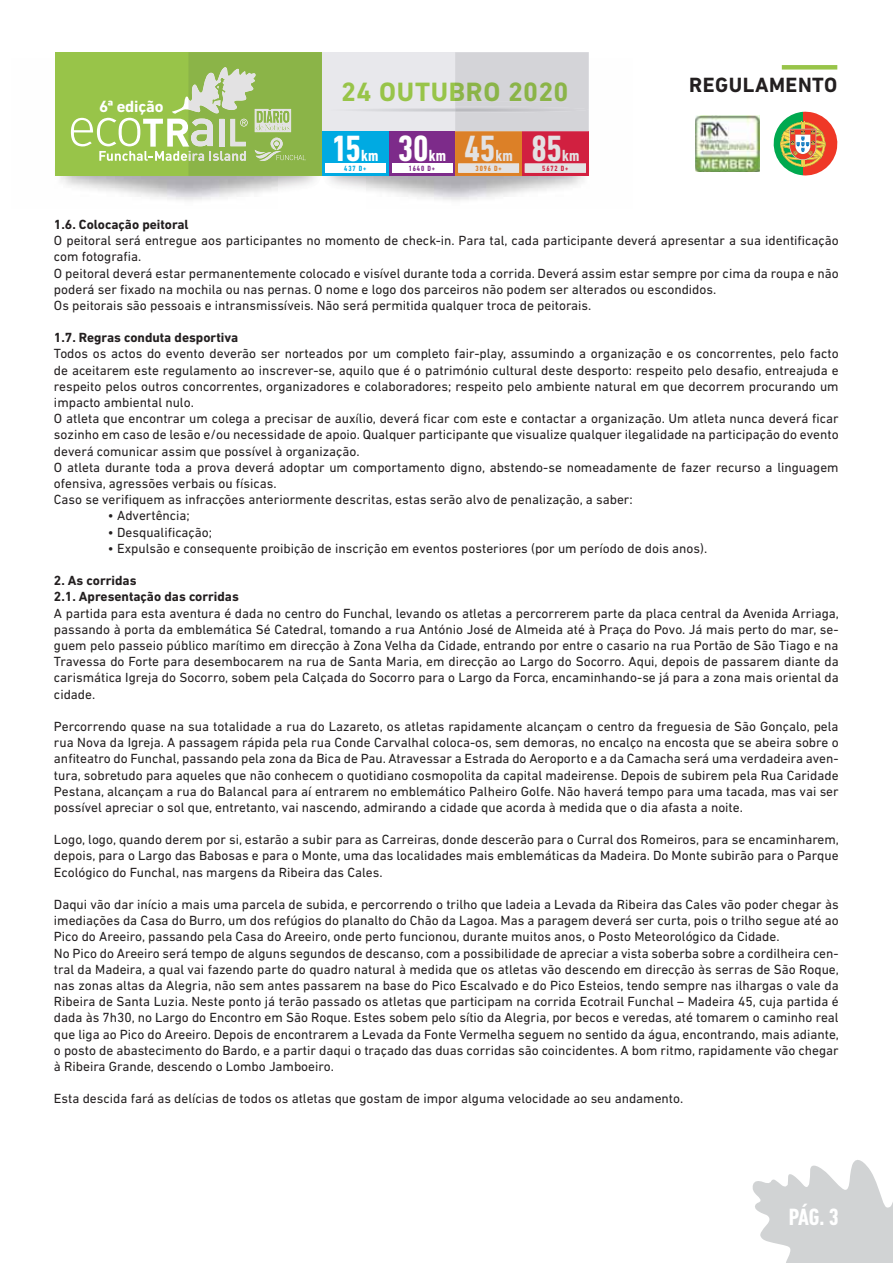
<style>
.page{position:relative;width:893px;height:1263px;background:#fff}
.page>*{position:absolute;margin:0;border:0;box-sizing:border-box;transform-origin:0 0}
.t1{font:700 condensed 37.2px "DIN Next LT Pro";color:#fff}
.t2{font:700 condensed 37.2px "DIN Next LT Pro";color:#e3e2e3}
.t3{font:700 27px "DIN Next LT Pro";letter-spacing:.02em;color:#8bb448}
.t4{font:700 condensed 24px "DIN Next LT Pro";color:#fff}
.t5{font:700 21px "DIN Next LT Pro";letter-spacing:.025em;color:#231f20}
.t6{font:700 16.5px "DIN Next LT Pro";letter-spacing:-.01em;color:#fff}
.t7{font:700 condensed 16.5px "DIN Next LT Pro";color:#fff}
.t8{font:700 condensed 16.5px "DIN Next LT Pro";color:#e3e2e3}
.t9{font:13.5px/16.2px "DIN Next LT Pro";color:#231f20}
.t10{font:700 13.5px/16.2px "DIN Next LT Pro";color:#231f20}
.t11{font:700 condensed 7.65px "DIN Next LT Pro";color:#7d2b8a}
.t12{font:700 condensed 7.65px "DIN Next LT Pro";color:#d12040}
.t13{font:700 condensed 7.65px "DIN Next LT Pro";color:#dc8027}
.t14{font:700 condensed 7.65px "DIN Next LT Pro";color:#00aae2}
.s1{color:#98c449}
</style>
<div class="page">
<div style="left:782px;top:65px;width:55px;height:5px;background:#98c449"></div>
<svg style="left:773px;top:112px;width:65px;height:64px"></svg>
<img style="left:365px;top:58px;width:224px;height:143px">
<div style="left:55px;top:52px;width:267px;height:124px;background:#98c449"></div>
<svg style="left:71px;top:52px;width:517px;height:124px"></svg>
<div style="left:465px;top:135px;width:29px;height:26px;background:#dc8027"></div>
<div style="left:496px;top:150px;width:16px;height:11px;background:#dc8027"></div>
<div style="left:476px;top:165px;width:25px;height:6px;background:#e3e2e3"></div>
<div style="left:455px;top:82px;width:112px;height:19px;background:#d4d4d8"></div>
<img style="left:695px;top:116px;width:64px;height:56px">
<svg style="left:752px;top:1160px;width:141px;height:103px"></svg>
<p class="t6" style="left:99px;top:101px;width:66px">6ª edição</p>
<h2 class="t3" style="left:341px;top:82px;width:229px"><span class="s1">24 OUTU</span>BRO 2020</h2>
<h1 class="t2" style="left:531px;top:126px;width:32px">85</h1>
<h1 class="t1" style="left:398px;top:126px;width:32px">30</h1>
<h1 class="t2" style="left:464px;top:126px;width:32px">45</h1>
<h1 class="t1" style="left:332px;top:126px;width:30px">15</h1>
<p class="t8" style="left:496px;top:145px;width:19px">km</p>
<p class="t13" style="left:475px;top:164px;width:28px">3096 D+</p>
<p class="t7" style="left:361px;top:145px;width:19px">km</p>
<p class="t14" style="left:344px;top:164px;width:24px">437 D+</p>
<p class="t7" style="left:429px;top:145px;width:19px">km</p>
<p class="t11" style="left:409px;top:164px;width:28px">1640 D+</p>
<p class="t8" style="left:562px;top:145px;width:19px">km</p>
<p class="t12" style="left:542px;top:164px;width:28px">5672 D+</p>
<h3 class="t5" style="left:689px;top:77px;width:150px">REGULAMENTO</h3>
<p class="t10" style="left:54px;top:217px;width:136px">1.6. Colocação peitoral</p>
<p class="t9" style="left:54px;top:233px;width:786px">O peitoral será entregue aos participantes no momento de check-in. Para tal, cada participante deverá apresentar a sua identificação com fotografia.<br>O peitoral deverá estar permanentemente colocado e visível durante toda a corrida. Deverá assim estar sempre por cima da roupa e não poderá ser fixado na mochila ou nas pernas. O nome e logo dos parceiros não podem ser alterados ou escondidos.<br>Os peitorais são pessoais e intransmissíveis. Não será permitida qualquer troca de peitorais.</p>
<p class="t10" style="left:54px;top:331px;width:186px">1.7. Regras conduta desportiva</p>
<p class="t9" style="left:54px;top:347px;width:786px">Todos os actos do evento deverão ser norteados por um completo fair-play, assumindo a organização e os concorrentes, pelo facto de aceitarem este regulamento ao inscrever-se, aquilo que é o património cultural deste desporto: respeito pelo desafio, entreajuda e respeito pelos outros concorrentes, organizadores e colaboradores; respeito pelo ambiente natural em que decorrem procurando um impacto ambiental nulo.<br>O atleta que encontrar um colega a precisar de auxílio, deverá ficar com este e contactar a organização. Um atleta nunca deverá ficar sozinho em caso de lesão e/ou necessidade de apoio. Qualquer participante que visualize qualquer ilegalidade na participação do evento deverá comunicar assim que possível à organização.<br>O atleta durante toda a prova deverá adoptar um comportamento digno, abstendo-se nomeadamente de fazer recurso a linguagem ofensiva, agressões verbais ou físicas.<br>Caso se verifiquem as infracções anteriormente descritas, estas serão alvo de penalização, a saber:</p>
<p class="t9" style="left:108px;top:509px;width:83px">• Advertência;</p>
<p class="t9" style="left:108px;top:525px;width:106px">• Desqualificação;</p>
<p class="t9" style="left:108px;top:541px;width:601px">• Expulsão e consequente proibição de inscrição em eventos posteriores (por um período de dois anos).</p>
<p class="t10" style="left:54px;top:573px;width:186px">2. As corridas<br>2.1. Apresentação das corridas</p>
<p class="t9" style="left:54px;top:606px;width:786px;text-align:justify">A partida para esta aventura é dada no centro do Funchal, levando os atletas a percorrerem parte da placa central da Avenida Arriaga, passando à porta da emblemática Sé Catedral, tomando a rua António José de Almeida até à Praça do Povo. Já mais perto do mar, se&shy;guem pelo passeio público marítimo em direcção à Zona Velha da Cidade, entrando por entre o casario na rua Portão de São Tiago e na Travessa do Forte para desembocarem na rua de Santa Maria, em direcção ao Largo do Socorro. Aqui, depois de passarem diante da carismática Igreja do Socorro, sobem pela Calçada do Socorro para o Largo da Forca, encaminhando-se já para a zona mais oriental da cidade.</p>
<p class="t9" style="left:54px;top:719px;width:786px;text-align:justify">Percorrendo quase na sua totalidade a rua do Lazareto, os atletas rapidamente alcançam o centro da freguesia de São Gonçalo, pela rua Nova da Igreja. A passagem rápida pela rua Conde Carvalhal coloca-os, sem demoras, no encalço na encosta que se abeira sobre o anfiteatro do Funchal, passando pela zona da Bica de Pau. Atravessar a Estrada do Aeroporto e a da Camacha será uma verdadeira aven&shy;tura, sobretudo para aqueles que não conhecem o quotidiano cosmopolita da capital madeirense. Depois de subirem pela Rua Caridade Pestana, alcançam a rua do Balancal para aí entrarem no emblemático Palheiro Golfe. Não haverá tempo para uma tacada, mas vai ser possível apreciar o sol que, entretanto, vai nascendo, admirando a cidade que acorda à medida que o dia afasta a noite.</p>
<p class="t9" style="left:54px;top:833px;width:786px;text-align:justify">Logo, logo, quando derem por si, estarão a subir para as Carreiras, donde descerão para o Curral dos Romeiros, para se encaminharem, depois, para o Largo das Babosas e para o Monte, uma das localidades mais emblemáticas da Madeira. Do Monte subirão para o Parque Ecológico do Funchal, nas margens da Ribeira das Cales.</p>
<p class="t9" style="left:54px;top:897px;width:786px">Daqui vão dar início a mais uma parcela de subida, e percorrendo o trilho que ladeia a Levada da Ribeira das Cales vão poder chegar às imediações da Casa do Burro, um dos refúgios do planalto do Chão da Lagoa. Mas a paragem deverá ser curta, pois o trilho segue até ao Pico do Areeiro, passando pela Casa do Areeiro, onde perto funcionou, durante muitos anos, o Posto Meteorológico da Cidade.<br>No Pico do Areeiro será tempo de alguns segundos de descanso, com a possibilidade de apreciar a vista soberba sobre a cordilheira cen&shy;tral da Madeira, a qual vai fazendo parte do quadro natural à medida que os atletas vão descendo em direcção às serras de São Roque, nas zonas altas da Alegria, não sem antes passarem na base do Pico Escalvado e do Pico Esteios, tendo sempre nas ilhargas o vale da Ribeira de Santa Luzia. Neste ponto já terão passado os atletas que participam na corrida Ecotrail Funchal – Madeira 45, cuja partida é dada às 7h30, no Largo do Encontro em São Roque. Estes sobem pelo sítio da Alegria, por becos e veredas, até tomarem o caminho real que liga ao Pico do Areeiro. Depois de encontrarem a Levada da Fonte Vermelha seguem no sentido da água, encontrando, mais adiante, o posto de abastecimento do Bardo, e a partir daqui o traçado das duas corridas são coincidentes. A bom ritmo, rapidamente vão chegar à Ribeira Grande, descendo o Lombo Jamboeiro.</p>
<p class="t9" style="left:54px;top:1092px;width:631px">Esta descida fará as delícias de todos os atletas que gostam de impor alguma velocidade ao seu andamento.</p>
<h3 class="t4" style="left:789px;top:1203px;width:51px">PÁG. 3</h3>
</div>
